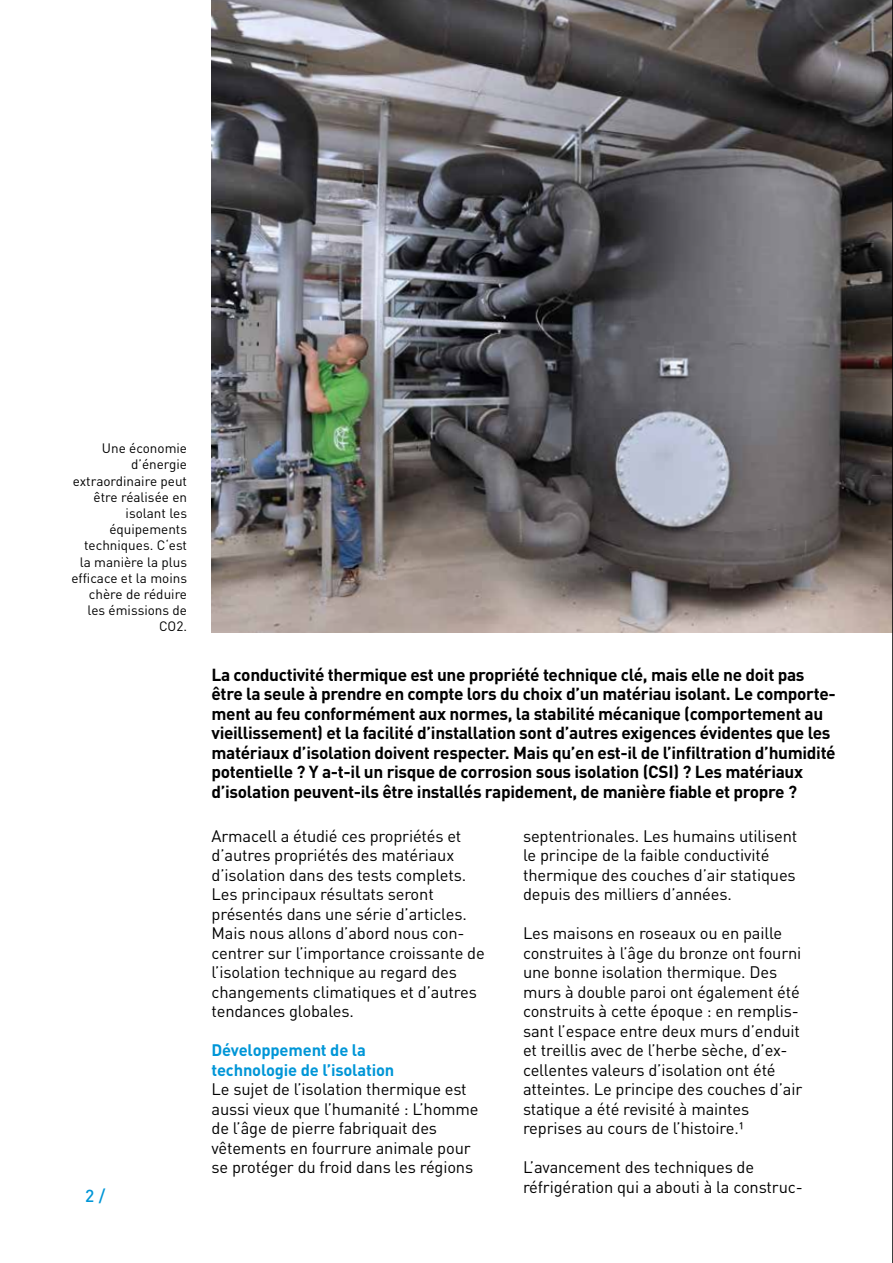
<style>
.page{position:relative;width:893px;height:1263px;background:#fff}
.page>*{position:absolute;margin:0;border:0;box-sizing:border-box;transform-origin:0 0}
.t1{font:700 17.25px/19.5px "DIN Pro";letter-spacing:-.02em;color:#000}
.t2{font:500 17.25px "DIN Pro";color:#0096d7}
.t3{font:16.5px/19.5px "DIN Pro";letter-spacing:-.01em;color:#000}
.t4{font:700 16.5px/19.5px "DIN Pro";letter-spacing:-.01em;color:#0096d7}
.t5{font:13.5px/16.2px "DIN Pro";color:#000;text-align:right}
</style>
<div class="page">
<img style="left:212px;top:0;width:680px;height:632px">
<hr style="left:892px;top:0;width:1px;height:1263px;background:#000">
<p class="t5" style="left:71px;top:439px;width:117px">Une économie d’énergie extraordinaire peut être réalisée en isolant les équipements techniques. C‘est la manière la plus efficace et la moins chère de réduire les émissions de<br>CO2.</p>
<p class="t2" style="left:85px;top:1181px;width:22px">2 /</p>
<p class="t1" style="left:212px;top:663px;width:626px">La conductivité thermique est une propriété technique clé, mais elle ne doit pas être la seule à prendre en compte lors du choix d’un matériau isolant. Le comporte&shy;ment au feu conformément aux normes, la stabilité mécanique (comportement au vieillissement) et la facilité d’installation sont d’autres exigences évidentes que les matériaux d’isolation doivent respecter. Mais qu’en est-il de l’infiltration d’humidité potentielle ? Y a-t-il un risque de corrosion sous isolation (CSI) ? Les matériaux d’isolation peuvent-ils être installés rapidement, de manière fiable et propre ?</p>
<p class="t3" style="left:212px;top:824px;width:275px">Armacell a étudié ces propriétés et d’autres propriétés des matériaux d’isolation dans des tests complets.<br>Les principaux résultats seront présentés dans une série d’articles.<br>Mais nous allons d’abord nous con&shy;centrer sur l’importance croissante de l’isolation technique au regard des changements climatiques et d’autres tendances globales.</p>
<p class="t4" style="left:212px;top:1039px;width:184px">Développement de la technologie de l’isolation</p>
<p class="t3" style="left:212px;top:1078px;width:269px">Le sujet de l’isolation thermique est aussi vieux que l’humanité : L’homme de l’âge de pierre fabriquait des vêtements en fourrure animale pour se protéger du froid dans les régions</p>
<p class="t3" style="left:523px;top:824px;width:276px">septentrionales. Les humains utilisent le principe de la faible conductivité thermique des couches d’air statiques depuis des milliers d’années.</p>
<p class="t3" style="left:523px;top:922px;width:281px">Les maisons en roseaux ou en paille construites à l’âge du bronze ont fourni une bonne isolation thermique. Des murs à double paroi ont également été construits à cette époque : en remplis&shy;sant l’espace entre deux murs d’enduit et treillis avec de l’herbe sèche, d’ex&shy;cellentes valeurs d’isolation ont été atteintes. Le principe des couches d’air statique a été revisité à maintes reprises au cours de l’histoire.1</p>
<p class="t3" style="left:523px;top:1156px;width:281px">L’avancement des techniques de réfrigération qui a abouti à la construc-</p>
</div>
